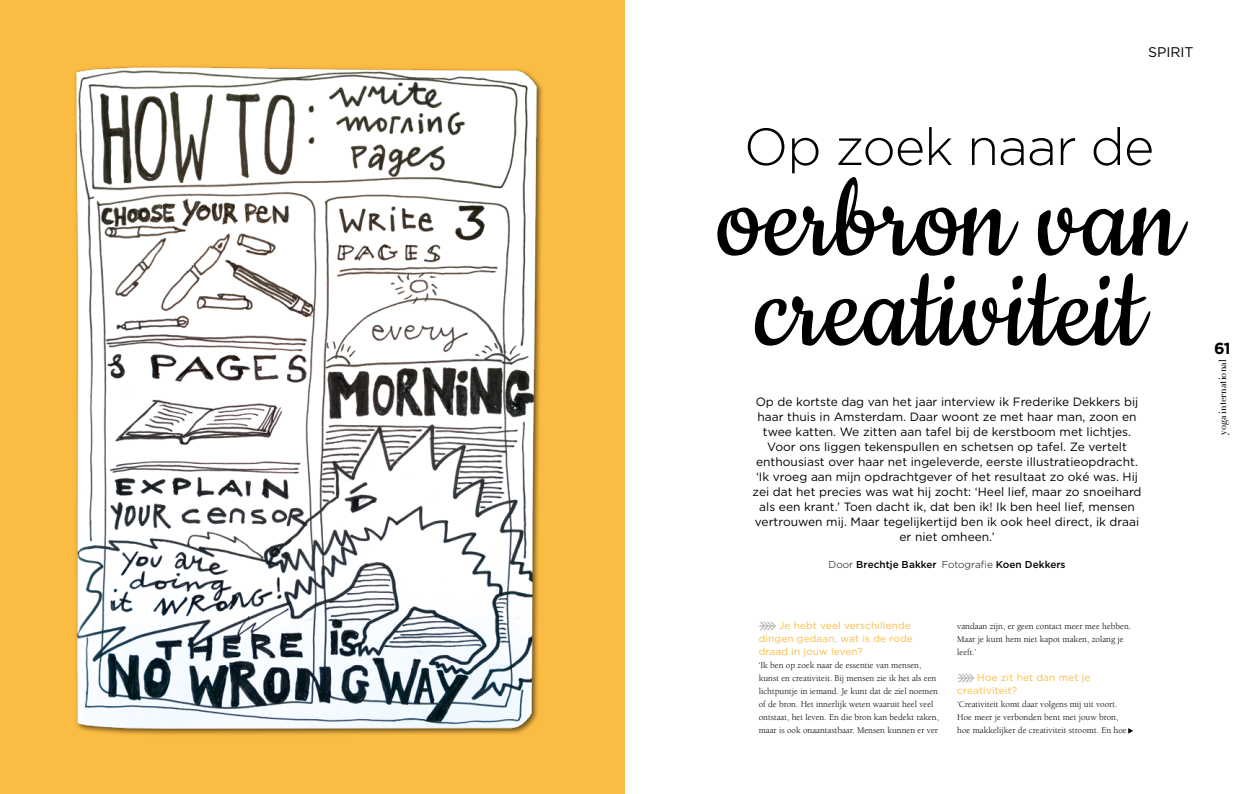
<style>
.page{position:relative;width:1248px;height:794px;background:#fff}
.page>*{position:absolute;margin:0;border:0;box-sizing:border-box;transform-origin:0 0}
.t1{font:130px "Cookie";color:#000}
.t2{font:300 52px "Gotham HTF";letter-spacing:-.02em;color:#000}
.t3{font:700 23px "Mercury Numeric G3";color:#b3b2b2}
.t4{font:700 16px "Gotham HTF";color:#000}
.t5{font:14px "Gotham HTF";letter-spacing:-.005em;color:#000}
.t6{font:12px/15px "Gotham HTF";color:#000;text-align:center}
.t7{font:10px/13px "Gotham HTF";letter-spacing:.015em;color:#fbbc43}
.t8{font:500 10px "Gotham HTF";letter-spacing:.005em;color:#000}
.t9{font:300 10px "Didot HTF 06";letter-spacing:.005em;color:#000}
.t10{font:9px/13px "Berkeley";color:#000}
.s1{font-weight:300}
</style>
<div class="page">
<svg style="left:1128px;top:728px;width:4px;height:5px"></svg>
<div style="left:0;top:0;width:624px;height:794px;background:#fbbc43"></div>
<img style="left:75px;top:66px;width:468px;height:669px">
<p class="t5" style="left:1148px;top:44px;width:47px">SPIRIT</p>
<h2 class="t2" style="left:744px;top:118px;width:412px">Op zoek naar de</h2>
<h1 class="t1" style="left:717px;top:152px;width:465px">oerbron van</h1>
<h1 class="t1" style="left:754px;top:242px;width:390px">creativiteit</h1>
<p class="t6" style="left:752px;top:394px;width:390px">Op de kortste dag van het jaar interview ik Frederike Dekkers bij haar thuis in Amsterdam. Daar woont ze met haar man, zoon en twee katten. We zitten aan tafel bij de kerstboom met lichtjes.<br>Voor ons liggen tekenspullen en schetsen op tafel. Ze vertelt enthousiast over haar net ingeleverde, eerste illustratieopdracht. ‘Ik vroeg aan mijn opdrachtgever of het resultaat zo oké was. Hij zei dat het precies was wat hij zocht: ‘Heel lief, maar zo snoeihard als een krant.’ Toen dacht ik, dat ben ik! Ik ben heel lief, mensen vertrouwen mij. Maar tegelijkertijd ben ik ook heel direct, ik draai er niet omheen.’</p>
<p class="t8" style="left:828px;top:559px;width:238px"><span class="s1">Door</span> Brechtje Bakker <span class="s1">Fotografie</span> Koen Dekkers</p>
<h3 class="t3" style="left:758px;top:614px;width:19px">∫</h3>
<p class="t7" style="left:758px;top:619px;width:155px;text-indent:20px">Je hebt veel verschillende dingen gedaan, wat is de rode draad in jouw leven?</p>
<p class="t10" style="left:758px;top:659px;width:182px">‘Ik ben op zoek naar de essentie van mensen, kunst en creativiteit. Bij mensen zie ik het als een lichtpuntje in iemand. Je kunt dat de ziel noemen of de bron. Het innerlijk weten waaruit heel veel ontstaat, het leven. En die bron kan bedekt raken, maar is ook onaantastbaar. Mensen kunnen er ver</p>
<p class="t10" style="left:957px;top:620px;width:175px">vandaan zijn, er geen contact meer mee hebben.<br>Maar je kunt hem niet kapot maken, zolang je leeft.’</p>
<h3 class="t3" style="left:957px;top:666px;width:19px">∫</h3>
<p class="t7" style="left:957px;top:671px;width:135px;text-indent:20px">Hoe zit het dan met je creativiteit?</p>
<p class="t10" style="left:957px;top:698px;width:171px">‘Creativiteit komt daar volgens mij uit voort.<br>Hoe meer je verbonden bent met jouw bron, hoe makkelijker de creativiteit stroomt. En hoe</p>
<h3 class="t4" style="left:1213px;top:339px;width:18px">61</h3>
<p class="t9" style="left:1216px;top:434px;width:77px;rotate:-90deg">yoga international</p>
</div>
